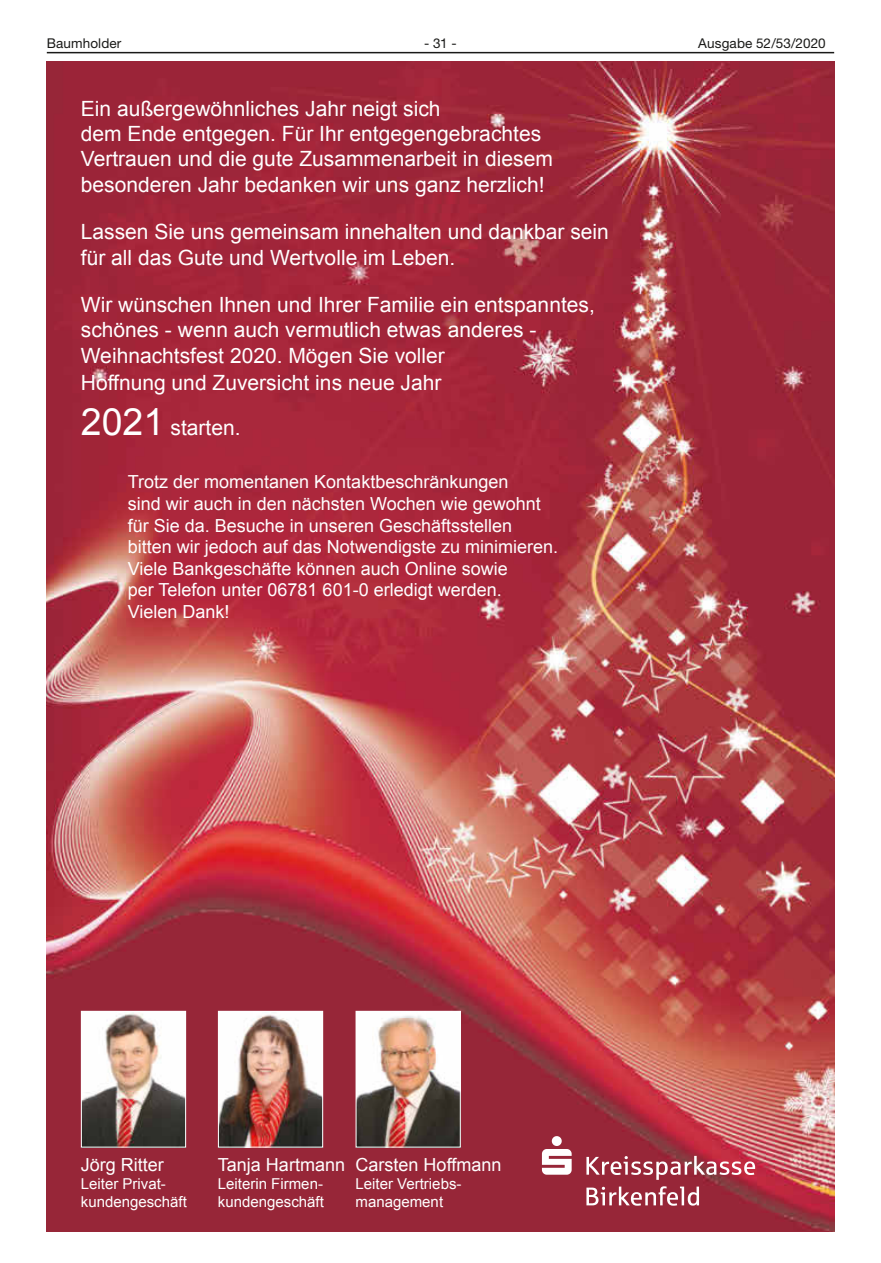
<style>
.page{position:relative;width:881px;height:1263px;background:#fff}
.page>*{position:absolute;margin:0;border:0;box-sizing:border-box;transform-origin:0 0}
.t1{font:21px/25.2px "Xbcnsn Arial";color:#fff}
.t2{font:18px/21.6px "Xbcnsn Arial";color:#fff}
.t3{font:15px/18px "Xbcnsn Arial";color:#fff}
.t4{font:13.5px "Helvetica Neue LT";letter-spacing:.01em;color:#1a1a18}
.s1{font-size:37.5px}
</style>
<div class="page">
<hr style="left:47px;top:52px;width:786px;height:1px;background:#1a1a18">
<img style="left:47px;top:62px;width:786px;height:1169px">
<svg style="left:586px;top:1156px;width:168px;height:24px;background:#b55d6a"></svg>
<svg style="left:586px;top:1186px;width:112px;height:20px"></svg>
<svg style="left:541px;top:1136px;width:30px;height:39px"></svg>
<img style="left:83px;top:1013px;width:101px;height:132px">
<div style="left:81px;top:1011px;width:105px;height:136px;border:1px solid #fff"></div>
<img style="left:220px;top:1013px;width:101px;height:132px">
<div style="left:218px;top:1011px;width:105px;height:136px;border:1px solid #fff"></div>
<img style="left:357px;top:1013px;width:101px;height:132px">
<div style="left:355px;top:1011px;width:105px;height:136px;border:1px solid #fff"></div>
<p class="t4" style="left:47px;top:35px;width:76px">Baumholder</p>
<p class="t4" style="left:424px;top:35px;width:34px">- 31 -</p>
<p class="t4" style="left:698px;top:35px;width:129px">Ausgabe 52/53/2020</p>
<p class="t1" style="left:81px;top:96px;width:473px">Ein außergewöhnliches Jahr neigt sich<br>dem Ende entgegen. Für Ihr entgegengebrachtes Vertrauen und die gute Zusammenarbeit in diesem besonderen Jahr bedanken wir uns ganz herzlich!</p>
<p class="t1" style="left:81px;top:220px;width:529px">Lassen Sie uns gemeinsam innehalten und dankbar sein für all das Gute und Wertvolle im Leben.</p>
<p class="t1" style="left:81px;top:292px;width:515px;line-height:25.8px">Wir wünschen Ihnen und Ihrer Familie ein entspanntes, schönes - wenn auch vermutlich etwas anderes - Weihnachtsfest 2020. Mögen Sie voller<br>Hoffnung und Zuversicht ins neue Jahr</p>
<p class="t1" style="left:81px;top:415px;width:161px"><span class="s1">2021</span> starten.</p>
<p class="t2" style="left:128px;top:471px;width:432px">Trotz der momentanen Kontaktbeschränkungen<br>sind wir auch in den nächsten Wochen wie gewohnt für Sie da. Besuche in unseren Geschäftsstellen bitten wir jedoch auf das Notwendigste zu minimieren.<br>Viele Bankgeschäfte können auch Online sowie<br>per Telefon unter 06781 601-0 erledigt werden.<br>Vielen Dank!</p>
<p class="t2" style="left:81px;top:1154px;width:85px">Jörg Ritter</p>
<p class="t3" style="left:81px;top:1174px;width:107px">Leiter Privat&shy;kundengeschäft</p>
<p class="t2" style="left:218px;top:1154px;width:129px">Tanja Hartmann</p>
<p class="t3" style="left:218px;top:1174px;width:107px">Leiterin Firmen&shy;kundengeschäft</p>
<p class="t2" style="left:355px;top:1154px;width:147px">Carsten Hoffmann</p>
<p class="t3" style="left:355px;top:1174px;width:107px">Leiter Vertriebs&shy;management</p>
</div>
